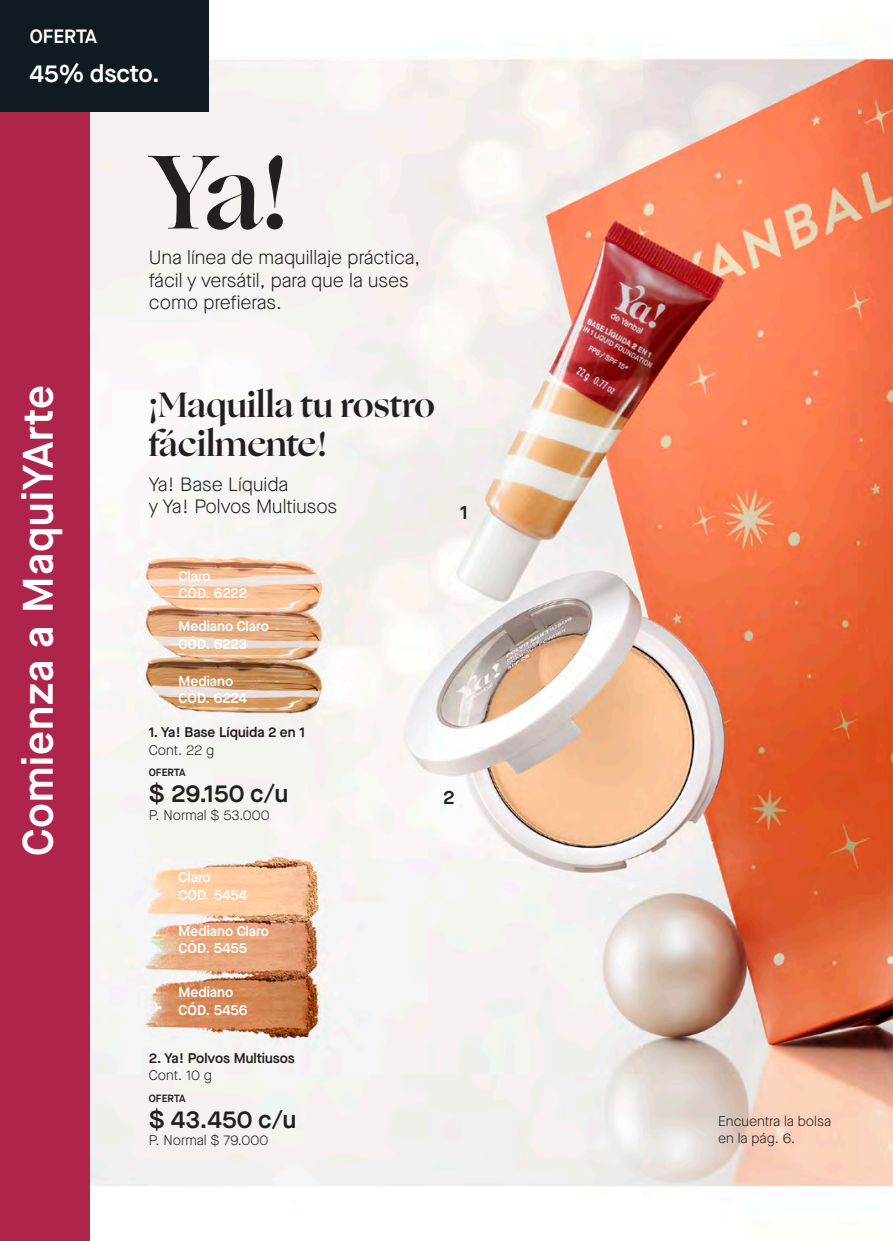
<style>
.page{position:relative;width:893px;height:1241px;background:#fff}
.page>*{position:absolute;margin:0;border:0;box-sizing:border-box;transform-origin:0 0}
.t1{font:700 105px "Ogg";color:#231f20}
.t2{font:600 42.52px "Maison Neue";letter-spacing:.025em;color:#fff}
.t3{font:700 35px/38.5px "Ogg";color:#231f20}
.t4{font:600 24.5px "Maison Neue";color:#231f20}
.t5{font:600 24.5px "Maison Neue";color:#fff}
.t6{font:300 19.25px/22.8px "Maison Neue";color:#231f20}
.t7{font:600 19.25px "Maison Neue";color:#fff}
.t8{font:600 19.25px "Maison Neue";color:#231f20}
.t9{font:600 14px/17.5px "Maison Neue";color:#fff}
.t10{font:300 14px/17.5px "Maison Neue";color:#231f20}
.t11{font:600 14px "Maison Neue";color:#231f20}
.t12{font:600 10.5px "Maison Neue";color:#231f20}
</style>
<div class="page">
<img style="left:90px;top:0;width:803px;height:1188px">
<div style="left:0;top:0;width:90px;height:1240px;background:#ae244a"></div>
<div style="left:0;top:0;width:208px;height:111px;background:#101a21"></div>
<p class="t7" style="left:30px;top:23px;width:69px">OFERTA</p>
<p class="t5" style="left:30px;top:56px;width:132px">45% dscto.</p>
<h1 class="t1" style="left:149px;top:122px;width:141px">Ya!</h1>
<p class="t6" style="left:149px;top:246px;width:273px">Una línea de maquillaje práctica, fácil y versátil, para que la uses como prefieras.</p>
<h2 class="t2" style="left:8px;top:856px;width:473px;rotate:-90deg">Comienza a MaquiYArte</h2>
<h3 class="t3" style="left:149px;top:385px;width:288px">¡Maquilla tu rostro fácilmente!</h3>
<p class="t6" style="left:149px;top:472px;width:190px">Ya! Base Líquida<br>y Ya! Polvos Multiusos</p>
<p class="t8" style="left:460px;top:498px;width:9px">1</p>
<p class="t9" style="left:179px;top:566px;width:70px">Claro<br>CÓD. 6222</p>
<p class="t9" style="left:179px;top:617px;width:92px">Mediano Claro<br>CÓD. 6223</p>
<p class="t9" style="left:179px;top:671px;width:70px">Mediano<br>CÓD. 6224</p>
<p class="t11" style="left:149px;top:722px;width:158px">1. Ya! Base Líquida 2 en 1</p>
<p class="t10" style="left:149px;top:741px;width:67px">Cont. 22 g</p>
<p class="t12" style="left:149px;top:765px;width:38px">OFERTA</p>
<p class="t4" style="left:149px;top:776px;width:141px">$ 29.150 c/u</p>
<p class="t10" style="left:149px;top:806px;width:123px">P. Normal $ 53.000</p>
<p class="t9" style="left:179px;top:868px;width:70px">Claro<br>CÓD. 5454</p>
<p class="t9" style="left:179px;top:921px;width:92px">Mediano Claro<br>CÓD. 5455</p>
<p class="t9" style="left:179px;top:982px;width:70px">Mediano<br>CÓD. 5456</p>
<p class="t11" style="left:149px;top:1047px;width:148px">2. Ya! Polvos Multiusos</p>
<p class="t10" style="left:149px;top:1066px;width:64px">Cont. 10 g</p>
<p class="t12" style="left:149px;top:1090px;width:38px">OFERTA</p>
<p class="t4" style="left:149px;top:1101px;width:149px">$ 43.450 c/u</p>
<p class="t10" style="left:149px;top:1131px;width:121px">P. Normal $ 79.000</p>
<p class="t8" style="left:443px;top:783px;width:13px">2</p>
<p class="t10" style="left:718px;top:1112px;width:115px">Encuentra la bolsa en la pág. 6.</p>
</div>
